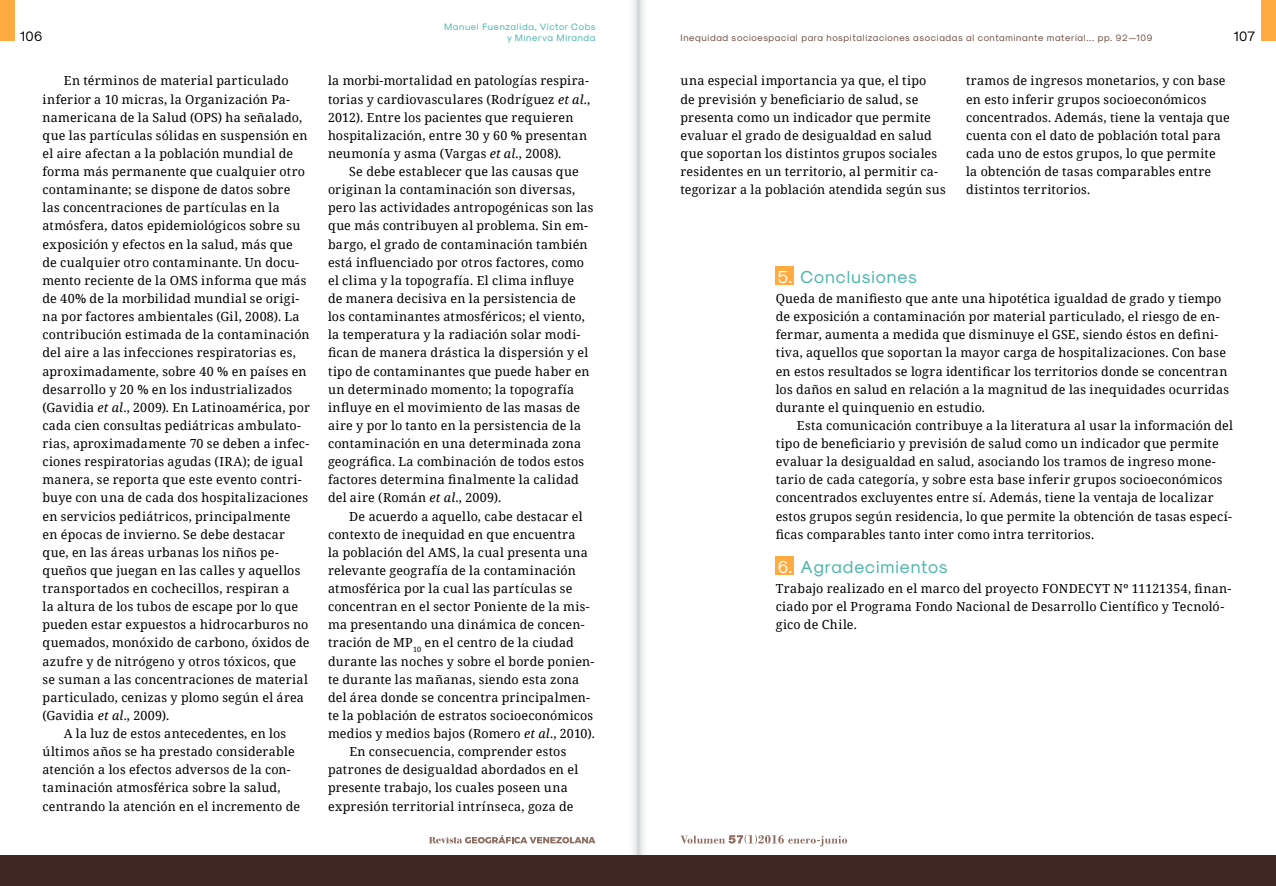
<style>
.page{position:relative;width:1276px;height:886px;background:#fff}
.page>*{position:absolute;margin:0;border:0;box-sizing:border-box;transform-origin:0 0}
.t1{font:17.5px "Sk Modernist Regular";letter-spacing:.05em;color:#4db6ac}
.t2{font:13.75px "Sk Modernist Regular";letter-spacing:.01em;color:#000}
.t3{font:12.5px/18.1px "Noto Serif";letter-spacing:.015em;color:#000}
.t4{font:9.38px "Sk Modernist Regular";letter-spacing:.07em;color:#6d4c41}
.t5{font:9.38px "Sk Modernist Regular";letter-spacing:.07em;color:#4db6ac}
.s1{font-style:italic}
.s2{color:#fff}
</style>
<div class="page">
<svg style="left:429px;top:835px;width:166px;height:8px"></svg>
<svg style="left:680px;top:834px;width:167px;height:12px"></svg>
<div style="left:0;top:0;width:14px;height:41px;background:#ffab40"></div>
<div style="left:1261px;top:0;width:15px;height:41px;background:#ffab40"></div>
<svg style="left:624px;top:0;width:14px;height:856px"></svg>
<svg style="left:638px;top:0;width:14px;height:856px"></svg>
<div style="left:775px;top:557px;width:19px;height:18px;background:#ffab40"></div>
<div style="left:775px;top:267px;width:19px;height:18px;background:#ffab40"></div>
<div style="left:0;top:856px;width:1276px;height:30px;background:#3e2723"></div>
<p class="t5" style="left:444px;top:21px;width:153px">Manuel Fuenzalida, Víctor Cobs</p>
<p class="t2" style="left:20px;top:28px;width:24px">106</p>
<p class="t5" style="left:507px;top:32px;width:90px">y Minerva Miranda</p>
<p class="t4" style="left:680px;top:32px;width:473px">Inequidad socioespacial para hospitalizaciones asociadas al contaminante material... pp. 92—109</p>
<p class="t2" style="left:1233px;top:28px;width:23px">107</p>
<p class="t3" style="left:64px;top:71px;width:226px">En términos de material particulado</p>
<p class="t3" style="left:43px;top:90px;width:249px">inferior a 10 micras, la Organización Pa-</p>
<p class="t3" style="left:43px;top:108px;width:261px">namericana de la Salud (OPS) ha señalado,</p>
<p class="t3" style="left:43px;top:126px;width:266px">que las partículas sólidas en suspensión en</p>
<p class="t3" style="left:43px;top:144px;width:252px">el aire afectan a la población mundial de</p>
<p class="t3" style="left:43px;top:162px;width:264px">forma más permanente que cualquier otro</p>
<p class="t3" style="left:43px;top:180px;width:249px">contaminante; se dispone de datos sobre</p>
<p class="t3" style="left:43px;top:198px;width:239px">las concentraciones de partículas en la</p>
<p class="t3" style="left:43px;top:216px;width:259px">atmósfera, datos epidemiológicos sobre su</p>
<p class="t3" style="left:43px;top:235px;width:252px">exposición y efectos en la salud, más que</p>
<p class="t3" style="left:43px;top:253px;width:258px">de cualquier otro contaminante. Un docu-</p>
<p class="t3" style="left:43px;top:271px;width:265px">mento reciente de la OMS informa que más</p>
<p class="t3" style="left:43px;top:289px;width:258px">de 40% de la morbilidad mundial se origi-</p>
<p class="t3" style="left:43px;top:307px;width:259px">na por factores ambientales (Gil, 2008). La</p>
<p class="t3" style="left:43px;top:325px;width:269px">contribución estimada de la contaminación</p>
<p class="t3" style="left:43px;top:343px;width:255px">del aire a las infecciones respiratorias es,</p>
<p class="t3" style="left:43px;top:361px;width:266px">aproximadamente, sobre 40 % en países en</p>
<p class="t3" style="left:43px;top:380px;width:251px">desarrollo y 20 % en los industrializados</p>
<p class="t3" style="left:43px;top:398px;width:269px">(Gavidia <span class="s1">et al</span>., 2009). En Latinoamérica, por</p>
<p class="t3" style="left:43px;top:416px;width:260px">cada cien consultas pediátricas ambulato-</p>
<p class="t3" style="left:43px;top:434px;width:268px">rias, aproximadamente 70 se deben a infec-</p>
<p class="t3" style="left:43px;top:452px;width:262px">ciones respiratorias agudas (IRA); de igual</p>
<p class="t3" style="left:43px;top:470px;width:260px">manera, se reporta que este evento contri-</p>
<p class="t3" style="left:43px;top:488px;width:267px">buye con una de cada dos hospitalizaciones</p>
<p class="t3" style="left:43px;top:506px;width:249px">en servicios pediátricos, principalmente</p>
<p class="t3" style="left:43px;top:525px;width:244px">en épocas de invierno. Se debe destacar</p>
<p class="t3" style="left:43px;top:543px;width:238px">que, en las áreas urbanas los niños pe-</p>
<p class="t3" style="left:43px;top:561px;width:259px">queños que juegan en las calles y aquellos</p>
<p class="t3" style="left:43px;top:579px;width:248px">transportados en cochecillos, respiran a</p>
<p class="t3" style="left:43px;top:597px;width:257px">la altura de los tubos de escape por lo que</p>
<p class="t3" style="left:43px;top:615px;width:267px">pueden estar expuestos a hidrocarburos no</p>
<p class="t3" style="left:43px;top:633px;width:268px">quemados, monóxido de carbono, óxidos de</p>
<p class="t3" style="left:43px;top:651px;width:255px">azufre y de nitrógeno y otros tóxicos, que</p>
<p class="t3" style="left:43px;top:670px;width:267px">se suman a las concentraciones de material</p>
<p class="t3" style="left:43px;top:688px;width:263px">particulado, cenizas y plomo según el área</p>
<p class="t3" style="left:43px;top:706px;width:128px">(Gavidia <span class="s1">et al</span>., 2009).</p>
<p class="t3" style="left:64px;top:724px;width:224px">A la luz de estos antecedentes, en los</p>
<p class="t3" style="left:43px;top:742px;width:254px">últimos años se ha prestado considerable</p>
<p class="t3" style="left:43px;top:760px;width:250px">atención a los efectos adversos de la con-</p>
<p class="t3" style="left:43px;top:778px;width:240px">taminación atmosférica sobre la salud,</p>
<p class="t3" style="left:43px;top:796px;width:259px">centrando la atención en el incremento de</p>
<p class="t3" style="left:328px;top:71px;width:264px">la morbi-mortalidad en patologías respira&shy;torias y cardiovasculares (Rodríguez <span class="s1">et al</span>., 2012). Entre los pacientes que requieren hospitalización, entre 30 y 60 % presentan neumonía y asma (Vargas <span class="s1">et al</span>., 2008).</p>
<p class="t3" style="left:328px;top:162px;width:267px;text-indent:21px">Se debe establecer que las causas que originan la contaminación son diversas, pero las actividades antropogénicas son las que más contribuyen al problema. Sin em&shy;bargo, el grado de contaminación también está influenciado por otros factores, como el clima y la topografía. El clima influye<br>de manera decisiva en la persistencia de los contaminantes atmosféricos; el viento, la temperatura y la radiación solar modi&shy;fican de manera drástica la dispersión y el tipo de contaminantes que puede haber en un determinado momento; la topografía influye en el movimiento de las masas de aire y por lo tanto en la persistencia de la contaminación en una determinada zona geográfica. La combinación de todos estos factores determina finalmente la calidad del aire (Román <span class="s1">et al</span>., 2009).</p>
<p class="t3" style="left:349px;top:506px;width:235px">De acuerdo a aquello, cabe destacar el</p>
<p class="t3" style="left:328px;top:525px;width:249px">contexto de inequidad en que encuentra</p>
<p class="t3" style="left:328px;top:543px;width:261px">la población del AMS, la cual presenta una</p>
<p class="t3" style="left:328px;top:561px;width:249px">relevante geografía de la contaminación</p>
<p class="t3" style="left:328px;top:579px;width:246px">atmosférica por la cual las partículas se</p>
<p class="t3" style="left:328px;top:597px;width:263px">concentran en el sector Poniente de la mis-</p>
<p class="t3" style="left:328px;top:615px;width:258px">ma presentando una dinámica de concen-</p>
<p class="t3" style="left:328px;top:633px;width:247px">tración de MP<sub>10</sub> en el centro de la ciudad</p>
<p class="t3" style="left:328px;top:651px;width:268px">durante las noches y sobre el borde ponien-</p>
<p class="t3" style="left:328px;top:670px;width:253px">te durante las mañanas, siendo esta zona</p>
<p class="t3" style="left:328px;top:688px;width:263px">del área donde se concentra principalmen-</p>
<p class="t3" style="left:328px;top:706px;width:266px">te la población de estratos socioeconómicos</p>
<p class="t3" style="left:328px;top:724px;width:268px">medios y medios bajos (Romero <span class="s1">et al</span>., 2010).</p>
<p class="t3" style="left:349px;top:742px;width:218px">En consecuencia, comprender estos</p>
<p class="t3" style="left:328px;top:760px;width:252px">patrones de desigualdad abordados en el</p>
<p class="t3" style="left:328px;top:778px;width:241px">presente trabajo, los cuales poseen una</p>
<p class="t3" style="left:328px;top:796px;width:247px">expresión territorial intrínseca, goza de</p>
<p class="t3" style="left:680px;top:71px;width:267px">una especial importancia ya que, el tipo<br>de previsión y beneficiario de salud, se presenta como un indicador que permite evaluar el grado de desigualdad en salud que soportan los distintos grupos sociales residentes en un territorio, al permitir ca&shy;tegorizar a la población atendida según sus</p>
<p class="t3" style="left:966px;top:71px;width:265px">tramos de ingresos monetarios, y con base en esto inferir grupos socioeconómicos concentrados. Además, tiene la ventaja que cuenta con el dato de población total para cada uno de estos grupos, lo que permite la obtención de tasas comparables entre distintos territorios.</p>
<h1 class="t1" style="left:778px;top:267px;width:141px"><span class="s2">5.</span> Conclusiones</h1>
<p class="t3" style="left:775px;top:289px;width:455px">Queda de manifiesto que ante una hipotética igualdad de grado y tiempo de exposición a contaminación por material particulado, el riesgo de en&shy;fermar, aumenta a medida que disminuye el GSE, siendo éstos en defini&shy;tiva, aquellos que soportan la mayor carga de hospitalizaciones. Con base en estos resultados se logra identificar los territorios donde se concentran los daños en salud en relación a la magnitud de las inequidades ocurridas durante el quinquenio en estudio.</p>
<p class="t3" style="left:775px;top:416px;width:459px;text-indent:21px">Esta comunicación contribuye a la literatura al usar la información del tipo de beneficiario y previsión de salud como un indicador que permite evaluar la desigualdad en salud, asociando los tramos de ingreso mone&shy;tario de cada categoría, y sobre esta base inferir grupos socioeconómicos concentrados excluyentes entre sí. Además, tiene la ventaja de localizar estos grupos según residencia, lo que permite la obtención de tasas especí&shy;ficas comparables tanto inter como intra territorios.</p>
<h1 class="t1" style="left:778px;top:557px;width:171px"><span class="s2">6.</span> Agradecimientos</h1>
<p class="t3" style="left:775px;top:579px;width:457px">Trabajo realizado en el marco del proyecto FONDECYT Nº 11121354, finan&shy;ciado por el Programa Fondo Nacional de Desarrollo Científico y Tecnoló&shy;gico de Chile.</p>
</div>
